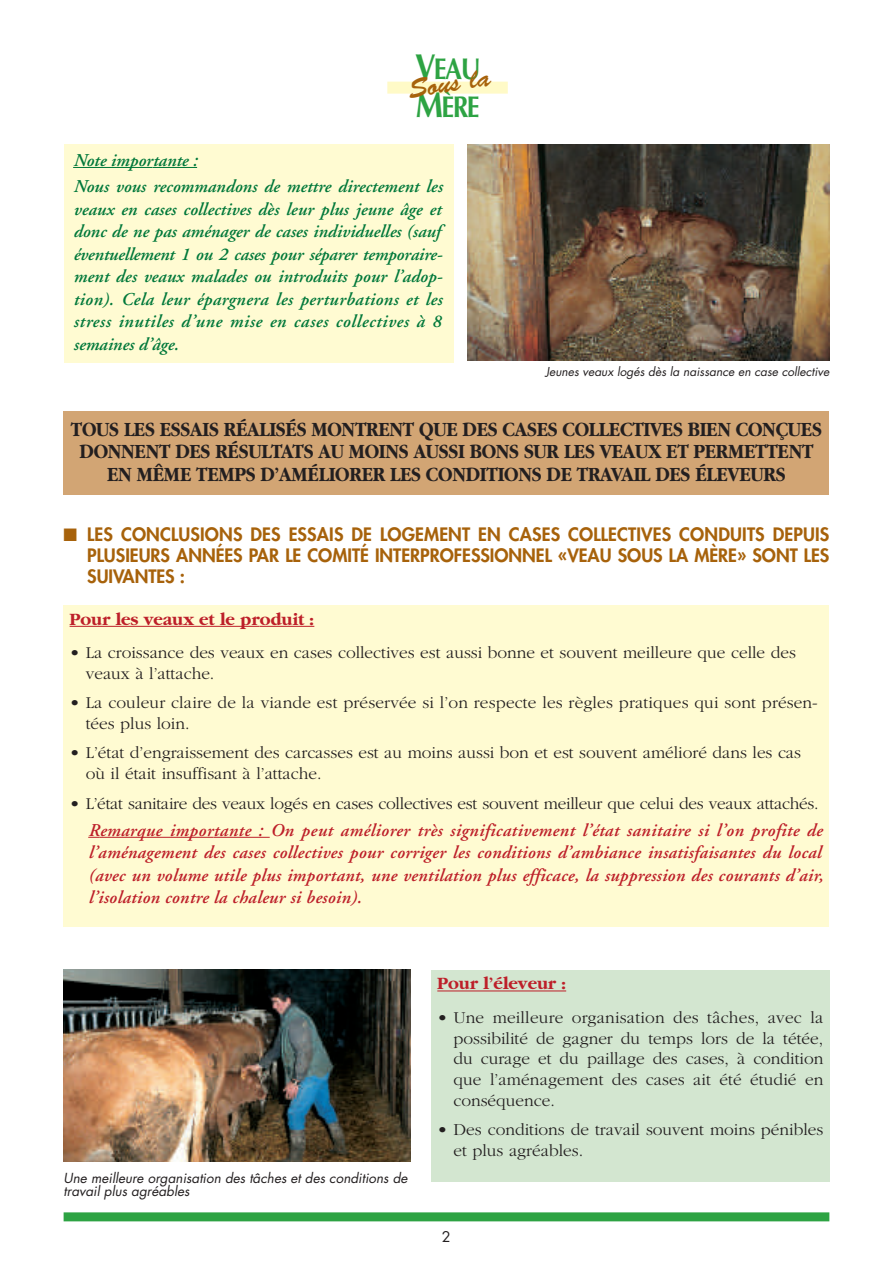
<style>
.page{position:relative;width:893px;height:1263px;background:#fff}
.page>*{position:absolute;margin:0;border:0;box-sizing:border-box;transform-origin:0 0}
.t1{font:700 30px/37.5px "Optima";letter-spacing:-.055em;color:#2da343;scale:.85 1}
.t2{font:27px "Brush Script";color:#a7620b}
.t3{font:700 21px/22.5px "Garamond";letter-spacing:-.01em;color:#231f20;text-align:center;scale:.9 1}
.t4{font:italic 600 18px/22.5px "Adobe Garamond";color:#00783a}
.t5{font:italic 600 18px/22.5px "Adobe Garamond";letter-spacing:.015em;color:#bd1f29}
.t6{font:800 18px/21px "Futura";color:#a7620b;text-align:justify}
.t7{font:700 18px "Garamond";color:#bd1f29}
.t8{font:300 17.25px/20.7px "Garamond";color:#231f20}
.t9{font:italic 14.4px "Futura";color:#231f20}
.t10{font:italic 13.5px/13.5px "Futura";color:#231f20}
.t11{font:italic 12px "Futura";color:#231f20}
.s1{font-size:36px}
</style>
<div class="page">
<div style="left:64px;top:145px;width:389px;height:218px;background:#fffbd2"></div>
<div style="left:64px;top:411px;width:765px;height:84px;background:#d2a574"></div>
<div style="left:387px;top:82px;width:121px;height:12px;background:#fffac7"></div>
<div style="left:64px;top:1212px;width:765px;height:9px;background:#2da343"></div>
<img style="left:468px;top:145px;width:361px;height:215px">
<img style="left:64px;top:970px;width:346px;height:192px">
<div style="left:64px;top:606px;width:765px;height:321px;background:#fffbd2"></div>
<hr style="left:70px;top:626px;width:190px;height:1px;background:#bd1f29">
<hr style="left:260px;top:626px;width:54px;height:1px;background:#bd1f29">
<hr style="left:99px;top:837px;width:37px;height:1px;background:#bd1f29">
<hr style="left:136px;top:837px;width:77px;height:1px;background:#bd1f29">
<hr style="left:213px;top:837px;width:57px;height:1px;background:#bd1f29">
<div style="left:431px;top:970px;width:398px;height:212px;background:#d3e6d0"></div>
<hr style="left:437px;top:991px;width:129px;height:1px;background:#bd1f29">
<svg style="left:73px;top:167px;width:13px;height:1px"></svg>
<hr style="left:86px;top:167px;width:66px;height:1px;background:#00783a">
<hr style="left:152px;top:167px;width:45px;height:1px;background:#00783a">
<h1 class="t1" style="left:415px;top:53px;width:79px"><span class="s1">V</span>EAU<br><span class="s1">M</span>ÈRE</h1>
<h2 class="t2" style="left:407px;top:82px;width:84px;rotate:-9deg">Sous la</h2>
<p class="t4" style="left:73px;top:148px;width:370px;line-height:26.7px">Note importante :<br>Nous vous recommandons de mettre directement les</p>
<p class="t4" style="left:73px;top:200px;width:370px;text-align:justify">veaux en cases collectives dès leur plus jeune âge et donc de ne pas aménager de cases individuelles (sauf éventuellement 1 ou 2 cases pour séparer temporaire&shy;ment des veaux malades ou introduits pour l’adop&shy;tion). Cela leur épargnera les perturbations et les stress inutiles d’une mise en cases collectives à 8 semaines d’âge.</p>
<p class="t11" style="left:545px;top:366px;width:285px">Jeunes veaux logés dès la naissance en case collective</p>
<p class="t3" style="left:71px;top:419px;width:835px">TOUS LES ESSAIS RÉALISÉS MONTRENT QUE DES CASES COLLECTIVES BIEN CONÇUES<br>DONNENT DES RÉSULTATS AU MOINS AUSSI BONS SUR LES VEAUX ET PERMETTENT<br>EN MÊME TEMPS D’AMÉLIORER LES CONDITIONS DE TRAVAIL DES ÉLEVEURS</p>
<p class="t6" style="left:87px;top:525px;width:743px;text-indent:-24px">■ LES CONCLUSIONS DES ESSAIS DE LOGEMENT EN CASES COLLECTIVES CONDUITS DEPUIS PLUSIEURS ANNÉES PAR LE COMITÉ INTERPROFESSIONNEL «VEAU SOUS LA MÈRE» SONT LES SUIVANTES :</p>
<p class="t7" style="left:70px;top:612px;width:246px">Pour les veaux et le produit :</p>
<p class="t8" style="left:86px;top:644px;width:711px;text-indent:-16px">• La croissance des veaux en cases collectives est aussi bonne et souvent meilleure que celle des veaux à l’attache.</p>
<p class="t8" style="left:86px;top:694px;width:733px;text-indent:-16px">• La couleur claire de la viande est préservée si l’on respecte les règles pratiques qui sont présen&shy;tées plus loin.</p>
<p class="t8" style="left:86px;top:744px;width:717px;text-indent:-16px">• L’état d’engraissement des carcasses est au moins aussi bon et est souvent amélioré dans les cas où il était insuffisant à l’attache.</p>
<p class="t8" style="left:70px;top:794px;width:750px">• L’état sanitaire des veaux logés en cases collectives est souvent meilleur que celui des veaux attachés.</p>
<p class="t5" style="left:88px;top:820px;width:736px">Remarque importante : On peut améliorer très significativement l’état sanitaire si l’on profite de l’aménagement des cases collectives pour corriger les conditions d’ambiance insatisfaisantes du local (avec un volume utile plus important, une ventilation plus efficace, la suppression des courants d’air, l’isolation contre la chaleur si besoin).</p>
<p class="t10" style="left:64px;top:1172px;width:345px">Une meilleure organisation des tâches et des conditions de travail plus agréables</p>
<p class="t7" style="left:437px;top:976px;width:130px">Pour l’éleveur :</p>
<p class="t8" style="left:453px;top:1009px;width:371px;text-align:justify;text-indent:-16px">• Une meilleure organisation des tâches, avec la possibilité de gagner du temps lors de la tétée, du curage et du paillage des cases, à condition que l’aménagement des cases ait été étudié en conséquence.</p>
<p class="t8" style="left:453px;top:1121px;width:371px;text-indent:-16px">• Des conditions de travail souvent moins pénibles et plus agréables.</p>
<p class="t9" style="left:442px;top:1230px;width:13px">2</p>
</div>
